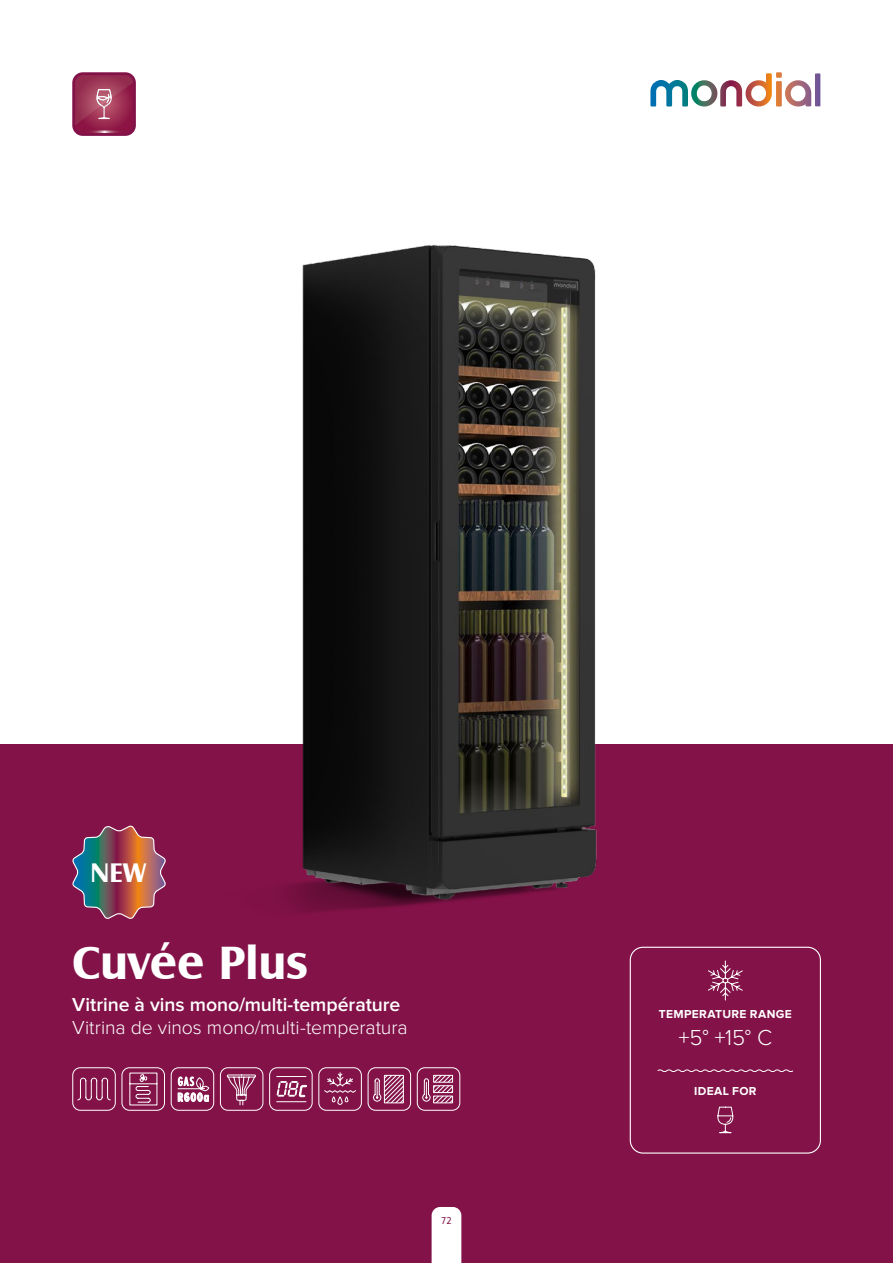
<style>
.page{position:relative;width:893px;height:1263px;background:#fff}
.page>*{position:absolute;margin:0;border:0;box-sizing:border-box;transform-origin:0 0}
.t1{font:700 48px "Castle T";color:#fff}
.t2{font:700 27.75px "Castle T";color:#fff}
.t3{font:300 22.5px "Proxima Nova";color:#fff}
.t4{font:300 19.5px "Proxima Nova";letter-spacing:-.005em;color:#fff}
.t5{font:600 19.5px "Proxima Nova";letter-spacing:-.005em;color:#fff}
.t6{font:12.6px "Proxima Nova A Ex Cn";color:#fff}
.t7{font:700 12px "Proxima Nova";letter-spacing:.03em;color:#fff}
.t8{font:10.5px "Proxima Nova Cond";color:#821248}
</style>
<div class="page">
<div style="left:0;top:744px;width:893px;height:519px;background:#821248"></div>
<svg style="left:650px;top:72px;width:170px;height:34px"></svg>
<div style="left:72px;top:72px;width:64px;height:64px;background:#821248;border-radius:11px"></div>
<svg style="left:75px;top:75px;width:58px;height:58px"></svg>
<img style="left:289px;top:245px;width:518px;height:705px">
<svg style="left:708px;top:960px;width:35px;height:41px"></svg>
<svg style="left:657px;top:1069px;width:137px;height:3px"></svg>
<svg style="left:717px;top:1106px;width:17px;height:27px"></svg>
<div style="left:630px;top:947px;width:191px;height:206px;border:1px solid #fff;border-radius:13px"></div>
<svg style="left:77px;top:1077px;width:34px;height:23px"></svg>
<div style="left:72px;top:1067px;width:44px;height:44px;border:1px solid #fff;border-radius:8px"></div>
<svg style="left:121px;top:1067px;width:93px;height:44px"></svg>
<div style="left:220px;top:1067px;width:43px;height:44px;border:1px solid #fff;border-radius:8px"></div>
<svg style="left:227px;top:1074px;width:29px;height:31px"></svg>
<div style="left:269px;top:1067px;width:44px;height:44px;border:1px solid #fff;border-radius:8px"></div>
<svg style="left:277px;top:1076px;width:30px;height:26px"></svg>
<div style="left:318px;top:1067px;width:44px;height:44px;border:1px solid #fff;border-radius:8px"></div>
<div style="left:337px;top:1096px;width:6px;height:9px;border:1px solid #fff;border-radius:2px"></div>
<svg style="left:324px;top:1072px;width:32px;height:30px"></svg>
<div style="left:368px;top:1067px;width:43px;height:44px;border:1px solid #fff;border-radius:8px"></div>
<div style="left:384px;top:1075px;width:20px;height:28px;border:1px solid #fff"></div>
<svg style="left:373px;top:1075px;width:30px;height:28px"></svg>
<svg style="left:417px;top:1067px;width:44px;height:44px"></svg>
<hr style="left:892px;top:490px;width:1px;height:187px;background:#ededed">
<svg style="left:72px;top:825px;width:94px;height:94px"></svg>
<div style="left:432px;top:1207px;width:29px;height:56px;background:#fff"></div>
<h2 class="t2" style="left:91px;top:856px;width:57px">NEW</h2>
<h1 class="t1" style="left:72px;top:935px;width:237px">Cuvée Plus</h1>
<p class="t5" style="left:72px;top:993px;width:329px">Vitrine à vins mono/multi-température</p>
<p class="t4" style="left:72px;top:1016px;width:337px">Vitrina de vinos mono/multi-temperatura</p>
<p class="t6" style="left:178px;top:1074px;width:18px">GAS</p>
<p class="t8" style="left:441px;top:1214px;width:12px">72</p>
<p class="t7" style="left:659px;top:1007px;width:134px">TEMPERATURE RANGE</p>
<p class="t3" style="left:678px;top:1024px;width:95px">+5° +15° C</p>
<p class="t7" style="left:694px;top:1084px;width:64px">IDEAL FOR</p>
</div>
